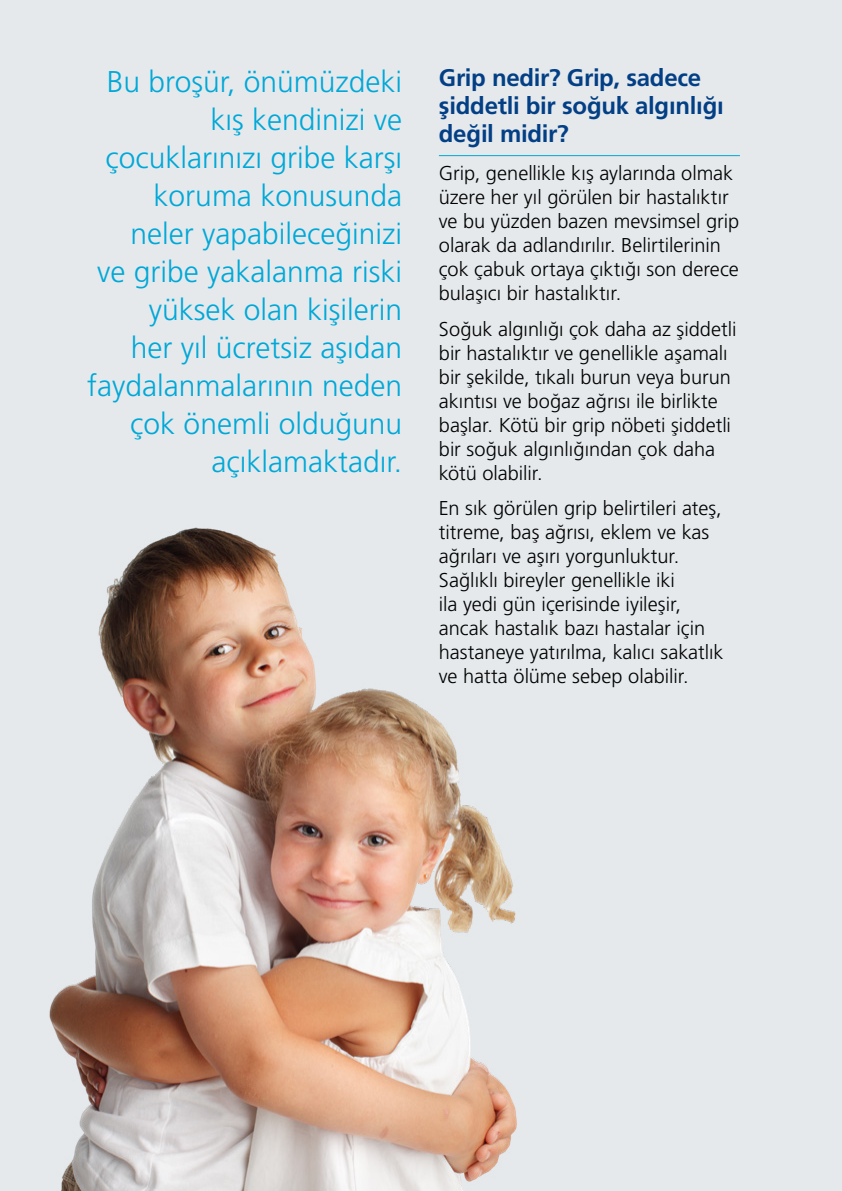
<style>
.page{position:relative;width:842px;height:1191px;background:#e5e9ec}
.page>*{position:absolute;margin:0;border:0;box-sizing:border-box;transform-origin:0 0}
.pull{font:300 30px/38px "Frutiger CE";color:#00a8d7;text-align:right}
.t1{font:700 24px/28px "Frutiger CE";letter-spacing:-.01em;color:#033f85}
.t2{font:300 20px/24px "Frutiger CE";color:#000}
</style>
<div class="page">
<hr style="left:439px;top:155px;width:301px;height:1px;background:#00a8d7">
<img style="left:49px;top:527px;width:468px;height:664px">
<p class="pull" style="left:87px;top:62px;width:317px">Bu broşür, önümüzdeki kış kendinizi ve çocuklarınızı gribe karşı koruma konusunda neler yapabileceğinizi<br>ve gribe yakalanma riski yüksek olan kişilerin<br>her yıl ücretsiz aşıdan faydalanmalarının neden çok önemli olduğunu açıklamaktadır.</p>
<p class="t1" style="left:439px;top:64px;width:286px">Grip nedir? Grip, sadece şiddetli bir soğuk algınlığı değil midir?</p>
<p class="t2" style="left:439px;top:161px;width:302px">Grip, genellikle kış aylarında olmak üzere her yıl görülen bir hastalıktır ve bu yüzden bazen mevsimsel grip olarak da adlandırılır. Belirtilerinin çok çabuk ortaya çıktığı son derece bulaşıcı bir hastalıktır.</p>
<p class="t2" style="left:439px;top:317px;width:299px">Soğuk algınlığı çok daha az şiddetli bir hastalıktır ve genellikle aşamalı bir şekilde, tıkalı burun veya burun akıntısı ve boğaz ağrısı ile birlikte başlar. Kötü bir grip nöbeti şiddetli bir soğuk algınlığından çok daha kötü olabilir.</p>
<p class="t2" style="left:439px;top:496px;width:286px">En sık görülen grip belirtileri ateş, titreme, baş ağrısı, eklem ve kas ağrıları ve aşırı yorgunluktur.<br>Sağlıklı bireyler genellikle iki<br>ila yedi gün içerisinde iyileşir, ancak hastalık bazı hastalar için hastaneye yatırılma, kalıcı sakatlık ve hatta ölüme sebep olabilir.</p>
</div>
